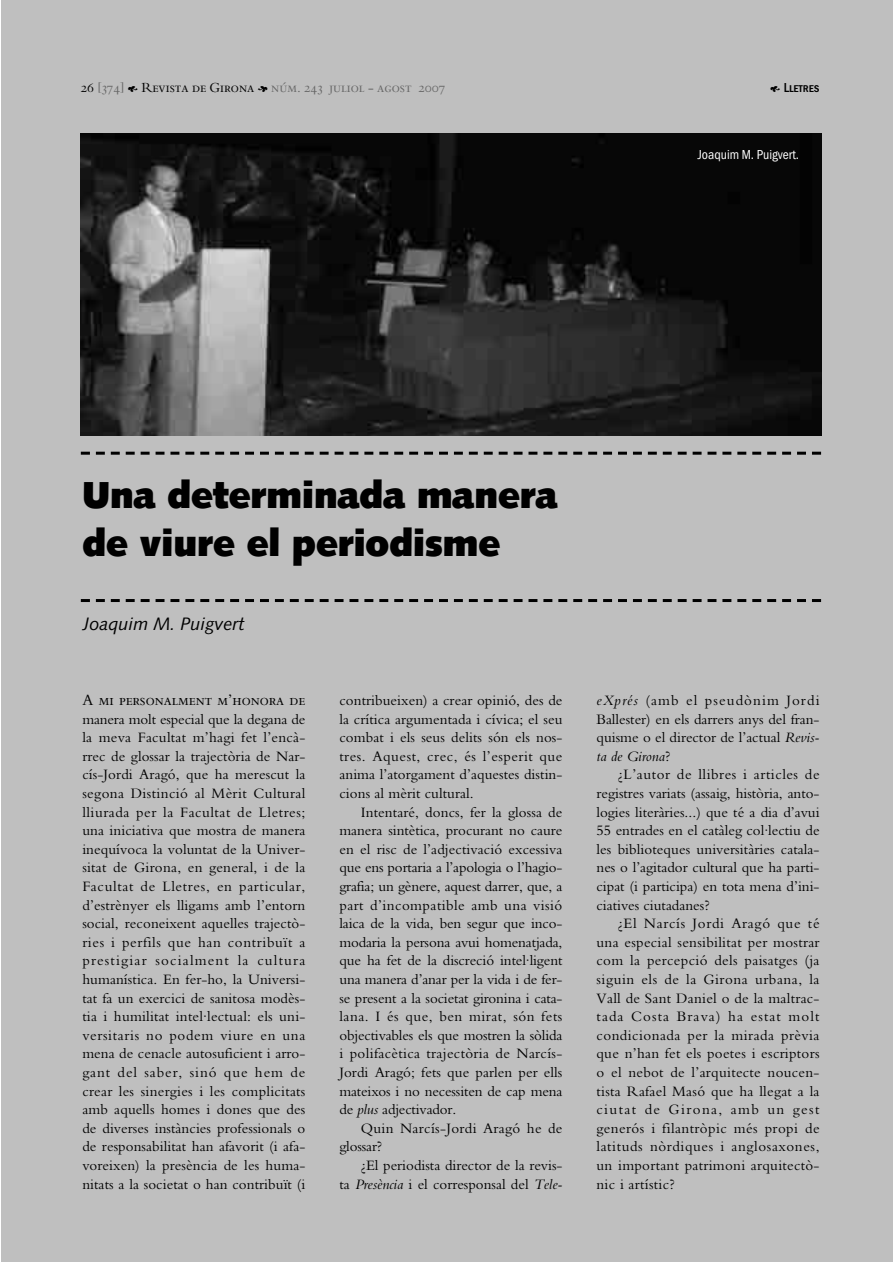
<style>
.page{position:relative;width:893px;height:1263px;background:#fff}
.page>*{position:absolute;margin:0;border:0;box-sizing:border-box;transform-origin:0 0}
.t1{font:900 37.5px/48px "Syntax";color:#000;scale:.95 1}
.t2{font:italic 18px "Syntax";color:#000}
.t3{font:15px/18.6px "Bembo";color:#000;text-align:justify}
.t4{font:15px/18.6px "Bembo";letter-spacing:.025em;color:#000}
.t5{font:15px "Bergamo Sm Caps";color:#000}
.t6{font:13.5px "Bergamo Sm Caps";color:#666}
.t7{font:13.5px "Franklin Gothic Cond";color:#fff}
.t8{font:700 13.5px "Franklin Gothic Cond Sm Caps";letter-spacing:-.01em;color:#000}
.s1{color:#000}
.s2{font-family:"Botanical";color:#000}
.s3{font-family:"Botanical";font-weight:400}
.s4{font-style:italic}
</style>
<div class="page">
<div style="left:1px;top:0;width:891px;height:1262px;background:#bfbfbf"></div>
<svg style="left:81px;top:452px;width:740px;height:3px"></svg>
<img style="left:81px;top:133px;width:740px;height:303px">
<svg style="left:81px;top:599px;width:740px;height:3px"></svg>
<p class="t6" style="left:81px;top:80px;width:366px"><span class="s1">26</span> [374] <span class="s2">E</span> <span class="s1">Revista de Girona</span> <span class="s2">F</span> núm. 243 juliol - agost 2007</p>
<p class="t8" style="left:770px;top:80px;width:51px"><span class="s3">E</span> Lletres</p>
<p class="t7" style="left:697px;top:150px;width:103px">Joaquim M. Puigvert.</p>
<h1 class="t1" style="left:82px;top:475px;width:501px">Una determinada manera de viure el periodisme</h1>
<p class="t2" style="left:82px;top:617px;width:164px">Joaquim M. Puigvert</p>
<p class="t5" style="left:82px;top:691px;width:224px">A mi personalment m’honora de</p>
<p class="t3" style="left:82px;top:711px;width:224px">manera molt especial que la degana de la meva Facultat m’hagi fet l’encà&shy;rrec de glossar la trajectòria de Nar&shy;cís-Jordi Aragó, que ha merescut la segona Distinció al Mèrit Cultural lliurada per la Facultat de Lletres; una iniciativa que mostra de manera inequívoca la voluntat de la Univer&shy;sitat de Girona, en general, i de la Facultat de Lletres, en particular, d’estrènyer els lligams amb l’entorn social, reconeixent aquelles trajectò&shy;ries i perfils que han contribuït a prestigiar socialment la cultura humanística. En fer-ho, la Universi&shy;tat fa un exercici de sanitosa modès&shy;tia i humilitat intel·lectual: els uni&shy;versitaris no podem viure en una mena de cenacle autosuficient i arro&shy;gant del saber, sinó que hem de crear les sinergies i les complicitats amb aquells homes i dones que des de diverses instàncies professionals o de responsabilitat han afavorit (i afa&shy;voreixen) la presència de les huma&shy;nitats a la societat o han contribuït (i</p>
<p class="t3" style="left:339px;top:692px;width:224px">contribueixen) a crear opinió, des de la crítica argumentada i cívica; el seu combat i els seus delits són els nos&shy;tres. Aquest, crec, és l’esperit que anima l’atorgament d’aquestes distin&shy;cions al mèrit cultural.</p>
<p class="t3" style="left:339px;top:804px;width:224px;text-indent:21px">Intentaré, doncs, fer la glossa de manera sintètica, procurant no caure en el risc de l’adjectivació excessiva que ens portaria a l’apologia o l’hagio&shy;grafia; un gènere, aquest darrer, que, a part d’incompatible amb una visió laica de la vida, ben segur que inco&shy;modaria la persona avui homenatjada, que ha fet de la discreció intel·ligent una manera d’anar per la vida i de fer&shy;se present a la societat gironina i cata&shy;lana. I és que, ben mirat, són fets objectivables els que mostren la sòlida i polifacètica trajectòria de Narcís-Jordi Aragó; fets que parlen per ells mateixos i no necessiten de cap mena de <span class="s4">plus</span> adjectivador.</p>
<p class="t4" style="left:339px;top:1120px;width:224px;text-indent:21px">Quin Narcís-Jordi Aragó he de glossar?</p>
<p class="t3" style="left:339px;top:1157px;width:224px;text-align:right">¿El periodista director de la revis-<br>ta <span class="s4">Presència</span> i el corresponsal del <span class="s4">Tele-</span></p>
<p class="t3" style="left:596px;top:692px;width:224px"><span class="s4">eXprés</span> (amb el pseudònim Jordi Ballester) en els darrers anys del fran&shy;quisme o el director de l’actual <span class="s4">Revis&shy;ta de Girona</span>?</p>
<p class="t3" style="left:596px;top:767px;width:224px;text-indent:21px">¿L’autor de llibres i articles de registres variats (assaig, història, anto&shy;logies literàries...) que té a dia d’avui 55 entrades en el catàleg col·lectiu de les biblioteques universitàries catala&shy;nes o l’agitador cultural que ha parti&shy;cipat (i participa) en tota mena d’ini&shy;ciatives ciutadanes?</p>
<p class="t3" style="left:596px;top:916px;width:224px;text-indent:21px">¿El Narcís Jordi Aragó que té una especial sensibilitat per mostrar com la percepció dels paisatges (ja siguin els de la Girona urbana, la Vall de Sant Daniel o de la maltrac&shy;tada Costa Brava) ha estat molt condicionada per la mirada prèvia que n’han fet els poetes i escriptors o el nebot de l’arquitecte noucen&shy;tista Rafael Masó que ha llegat a la ciutat de Girona, amb un gest generós i filantròpic més propi de latituds nòrdiques i anglosaxones, un important patrimoni arquitectò&shy;nic i artístic?</p>
</div>
